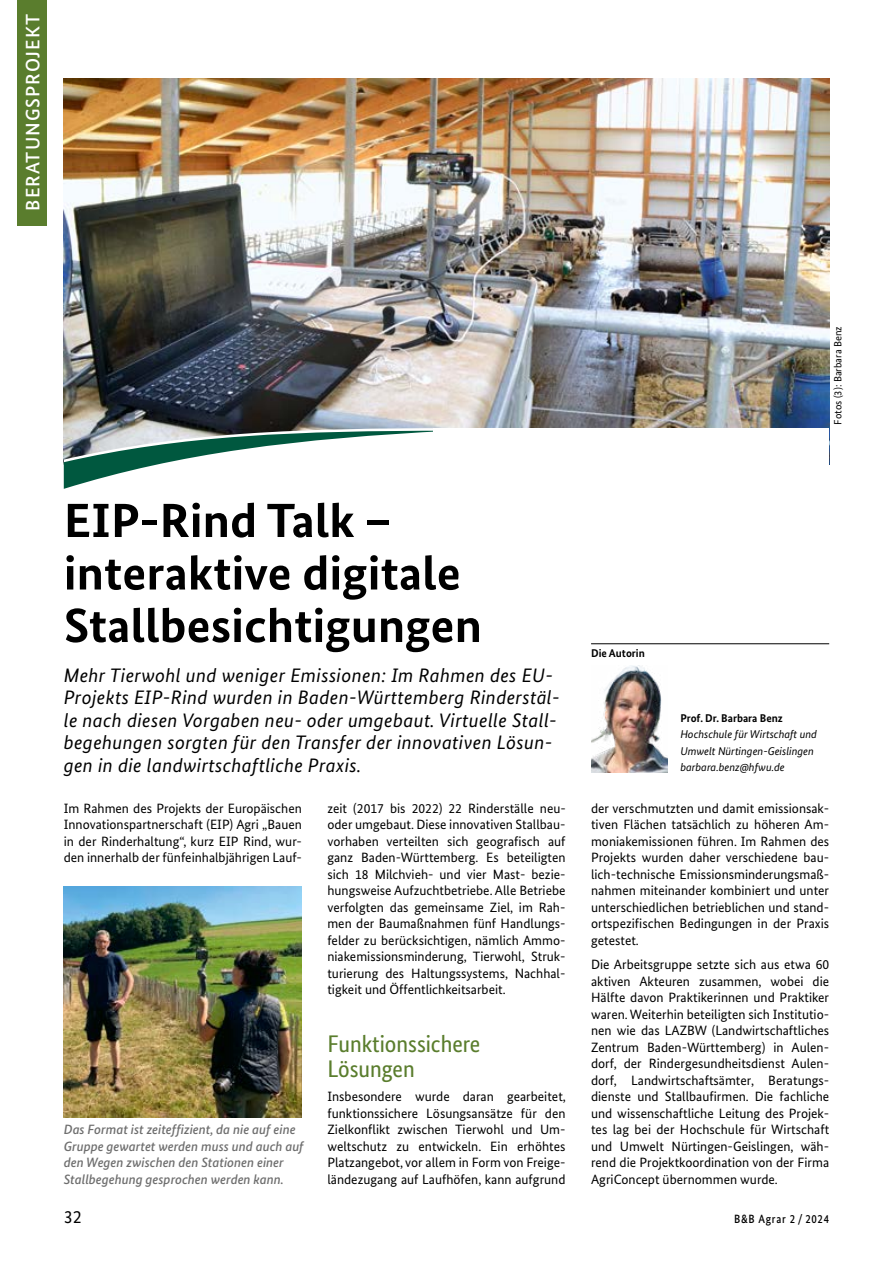
<style>
.page{position:relative;width:893px;height:1263px;background:#fff}
.page>*{position:absolute;margin:0;border:0;box-sizing:border-box;transform-origin:0 0}
.t1{font:700 48px/52.5px "Bundes Sans";color:#000;scale:1.05 1}
.t2{font:24px/24.8px "Bundes Sans Cond";color:#5a7d2d;scale:1.05 1}
.t3{font:italic 19.5px/22.5px "Bundes Sans";letter-spacing:.02em;color:#000}
.t4{font:500 19.5px "Bundes Sans";letter-spacing:.05em;color:#fff}
.t5{font:18px "Bundes Sans";color:#000}
.t6{font:13.5px/16.5px "Bundes Sans";color:#000;text-align:justify}
.t7{font:italic 500 13.5px/16.5px "Bundes Sans";color:#6e6e6e}
.t8{font:500 12px "Bundes Sans";letter-spacing:.07em;color:#000;scale:.9 1}
.t9{font:italic 11.25px/16.5px "Bundes Sans";color:#000}
.t10{font:700 11.25px "Bundes Sans";color:#000}
.t11{font:10.5px "Bundes Sans";color:#000}
</style>
<div class="page">
<img style="left:64px;top:78px;width:765px;height:350px">
<img style="left:64px;top:887px;width:238px;height:231px">
<hr style="left:591px;top:643px;width:238px;height:1px;background:#000">
<img style="left:591px;top:666px;width:77px;height:106px">
<svg style="left:64px;top:428px;width:369px;height:61px"></svg>
<div style="left:17px;top:0;width:30px;height:225px;background:#5a7d2d"></div>
<h3 class="t4" style="left:21px;top:211px;width:198px;rotate:-90deg">BERATUNGSPROJEKT</h3>
<p class="t11" style="left:832px;top:425px;width:100px;rotate:-90deg">Fotos (3): Barbara Benz</p>
<h1 class="t1" style="left:64px;top:494px;width:400px">EIP-Rind Talk – interaktive digitale<br>Stallbesichtigungen</h1>
<p class="t3" style="left:64px;top:663px;width:497px">Mehr Tierwohl und weniger Emissionen: Im Rahmen des EU-Projekts EIP-Rind wurden in Baden-Württemberg Rinderstäl&shy;le nach diesen Vorgaben neu- oder umgebaut. Virtuelle Stall&shy;begehungen sorgten für den Transfer der innovativen Lösun&shy;gen in die landwirtschaftliche Praxis.</p>
<p class="t6" style="left:64px;top:799px;width:240px">Im Rahmen des Projekts der Europäischen Innovationspartnerschaft (EIP) Agri „Bauen in der Rinderhaltung“, kurz EIP Rind, wur&shy;den innerhalb der fünfeinhalbjährigen Lauf-</p>
<p class="t6" style="left:327px;top:799px;width:240px">zeit (2017 bis 2022) 22 Rinderställe neu&shy;oder umgebaut. Diese innovativen Stallbau&shy;vorhaben verteilten sich geografisch auf ganz Baden-Württemberg. Es beteiligten sich 18 Milchvieh- und vier Mast- bezie&shy;hungsweise Aufzuchtbetriebe. Alle Betriebe verfolgten das gemeinsame Ziel, im Rah&shy;men der Baumaßnahmen fünf Handlungs&shy;felder zu berücksichtigen, nämlich Ammo&shy;niakemissionsminderung, Tierwohl, Struk&shy;turierung des Haltungssystems, Nachhal&shy;tigkeit und Öffentlichkeitsarbeit.</p>
<h2 class="t2" style="left:327px;top:1031px;width:147px">Funktionssichere<br>Lösungen</h2>
<p class="t6" style="left:327px;top:1088px;width:240px">Insbesondere wurde daran gearbeitet, funktionssichere Lösungsansätze für den Zielkonflikt zwischen Tierwohl und Um&shy;weltschutz zu entwickeln. Ein erhöhtes Platzangebot, vor allem in Form von Freige&shy;ländezugang auf Laufhöfen, kann aufgrund</p>
<p class="t10" style="left:591px;top:646px;width:55px">Die Autorin</p>
<p class="t10" style="left:680px;top:711px;width:104px">Prof. Dr. Barbara Benz</p>
<p class="t9" style="left:680px;top:726px;width:138px">Hochschule für Wirtschaft und<br>Umwelt Nürtingen-Geislingen barbara.benz@hfwu.de</p>
<p class="t6" style="left:591px;top:799px;width:240px">der verschmutzten und damit emissionsak&shy;tiven Flächen tatsächlich zu höheren Am&shy;moniakemissionen führen. Im Rahmen des Projekts wurden daher verschiedene bau&shy;lich-technische Emissionsminderungsmaß&shy;nahmen miteinander kombiniert und unter unterschiedlichen betrieblichen und stand&shy;ortspezifischen Bedingungen in der Praxis getestet.</p>
<p class="t6" style="left:591px;top:956px;width:240px">Die Arbeitsgruppe setzte sich aus etwa 60 aktiven Akteuren zusammen, wobei die Hälfte davon Praktikerinnen und Praktiker waren. Weiterhin beteiligten sich Institutio&shy;nen wie das LAZBW (Landwirtschaftliches Zentrum Baden-Württemberg) in Aulen&shy;dorf, der Rindergesundheitsdienst Aulen&shy;dorf, Landwirtschaftsämter, Beratungs&shy;dienste und Stallbaufirmen. Die fachliche und wissenschaftliche Leitung des Projek&shy;tes lag bei der Hochschule für Wirtschaft und Umwelt Nürtingen-Geislingen, wäh&shy;rend die Projektkoordination von der Firma AgriConcept übernommen wurde.</p>
<p class="t7" style="left:64px;top:1121px;width:241px">Das Format ist zeiteffizient, da nie auf eine Gruppe gewartet werden muss und auch auf den Wegen zwischen den Stationen einer Stallbegehung gesprochen werden kann.</p>
<h3 class="t5" style="left:64px;top:1206px;width:19px">32</h3>
<p class="t8" style="left:734px;top:1212px;width:107px">B&amp;B Agrar 2 / 2024</p>
</div>
